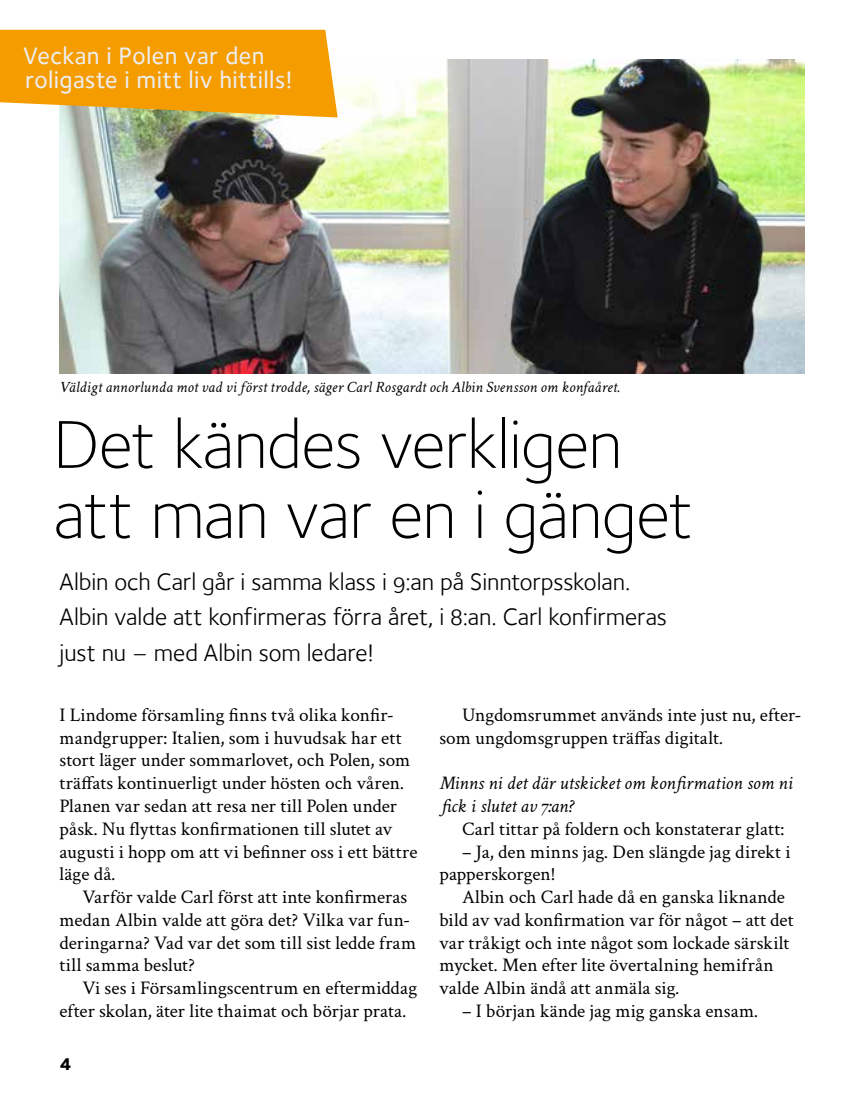
<style>
.page{position:relative;width:864px;height:1117px;background:#fff}
.page>*{position:absolute;margin:0;border:0;box-sizing:border-box;transform-origin:0 0}
.t1{font:70px/70px "Foundry Sterling Light OSF";letter-spacing:-.015em;color:#000}
.t2{font:24.5px/35px "Foundry Sterling Book OSF";letter-spacing:-.005em;color:#000}
.t3{font:24.5px/24.5px "Foundry Sterling Medium OSF";letter-spacing:.015em;color:#ededed}
.t4{font:19.25px/22.8px "Crimson Svk";letter-spacing:.005em;color:#000}
.t5{font:italic 19.25px/22.8px "Crimson Svk";letter-spacing:-.005em;color:#000}
.t6{font:800 17.5px "Foundry Sterling";color:#000}
.t7{font:italic 15.75px "Crimson Svk";letter-spacing:.005em;color:#000}
</style>
<div class="page">
<img style="left:60px;top:60px;width:744px;height:314px">
<svg style="left:0;top:30px;width:337px;height:87px;background:#f1a213"></svg>
<p class="t3" style="left:23px;top:43px;width:271px">Veckan i Polen var den roligaste i mitt liv hittills!</p>
<p class="t7" style="left:60px;top:378px;width:561px">Väldigt annorlunda mot vad vi först trodde, säger Carl Rosgardt och Albin Svensson om konfaåret.</p>
<h1 class="t1" style="left:53px;top:409px;width:641px">Det kändes verkligen att man var en i gänget</h1>
<p class="t2" style="left:60px;top:564px;width:608px">Albin och Carl går i samma klass i 9:an på Sinntorpsskolan.<br>Albin valde att konfirmeras förra året, i 8:an. Carl konfirmeras just nu – med Albin som ledare!</p>
<p class="t4" style="left:60px;top:702px;width:359px">I Lindome församling finns två olika konfir&shy;mandgrupper: Italien, som i huvudsak har ett stort läger under sommarlovet, och Polen, som träffats kontinuerligt under hösten och våren.<br>Planen var sedan att resa ner till Polen under påsk. Nu flyttas konfirmationen till slutet av augusti i hopp om att vi befinner oss i ett bättre läge då.</p>
<p class="t4" style="left:60px;top:884px;width:358px;text-indent:23px">Varför valde Carl först att inte konfirmeras medan Albin valde att göra det? Vilka var fun&shy;deringarna? Vad var det som till sist ledde fram till samma beslut?</p>
<p class="t4" style="left:60px;top:975px;width:359px;text-indent:23px">Vi ses i Församlingscentrum en eftermiddag efter skolan, äter lite thaimat och börjar prata.</p>
<p class="t6" style="left:60px;top:1052px;width:13px">4</p>
<p class="t4" style="left:439px;top:702px;width:363px;text-indent:23px">Ungdomsrummet används inte just nu, efter&shy;som ungdomsgruppen träffas digitalt.</p>
<p class="t5" style="left:439px;top:771px;width:354px">Minns ni det där utskicket om konfirmation som ni fick i slutet av 7:an?</p>
<p class="t4" style="left:462px;top:816px;width:324px">Carl tittar på foldern och konstaterar glatt:</p>
<p class="t4" style="left:439px;top:839px;width:352px;text-indent:23px">– Ja, den minns jag. Den slängde jag direkt i papperskorgen!</p>
<p class="t4" style="left:439px;top:884px;width:355px;text-indent:23px">Albin och Carl hade då en ganska liknande bild av vad konfirmation var för något – att det var tråkigt och inte något som lockade särskilt mycket. Men efter lite övertalning hemifrån valde Albin ändå att anmäla sig.</p>
<p class="t4" style="left:462px;top:998px;width:297px">– I början kände jag mig ganska ensam.</p>
</div>
